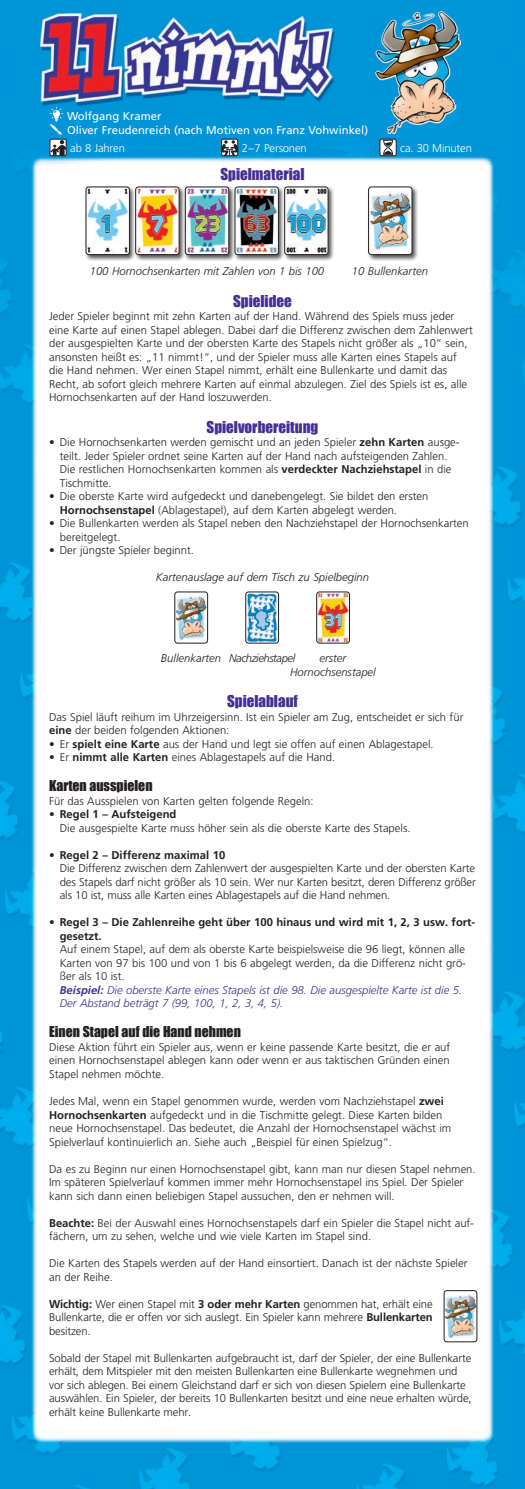
<style>
.page{position:relative;width:525px;height:1489px;background:#fff}
.page>*{position:absolute;margin:0;border:0;box-sizing:border-box;transform-origin:0 0}
.Head1{font:15px "Impact";color:#452f92}
.Head2{font:13.75px "Impact";color:#231f20}
.Fliesstext{font:300 11.25px/13.5px "Frutiger LT Std";color:#231f20}
.Eingezogen{font:300 11.25px/13.5px "Frutiger LT Std";color:#231f20}
.Eingezogen-2{font:700 11.25px/13.5px "Frutiger LT Std";color:#231f20}
.Fliesstext-2{font:italic 300 11.25px "Frutiger LT Std";color:#231f20}
.Eingezogen-3{font:italic 300 11.25px/13.5px "Frutiger LT Std";color:#452f92}
.Text{font:11.25px "Frutiger LT Std";color:#fff}
.Text-2{font:300 11.25px "Frutiger LT Std";letter-spacing:-.015em;color:#fff}
.Fliesstext-3{font:italic 300 11.25px "Frutiger LT Std";letter-spacing:-.04em;color:#231f20}
.s1{font-weight:700}
.s2{font-weight:300}
</style>
<div class="page">
<img style="left:0;top:0;width:524px;height:1488px">
<div style="left:134px;top:185px;width:52px;height:76px;background:#231f20;opacity:.75"></div>
<img style="left:137px;top:187px;width:42px;height:66px">
<div style="left:135px;top:187px;width:44px;height:68px;border:1px solid #231f20;border-radius:3px"></div>
<div style="left:84px;top:185px;width:52px;height:76px;background:#231f20;opacity:.75"></div>
<img style="left:86px;top:187px;width:43px;height:66px">
<div style="left:86px;top:187px;width:43px;height:68px;border:1px solid #231f20;border-radius:3px"></div>
<div style="left:184px;top:185px;width:51px;height:76px;background:#231f20;opacity:.75"></div>
<img style="left:185px;top:187px;width:44px;height:66px">
<div style="left:185px;top:187px;width:44px;height:68px;border:1px solid #231f20;border-radius:3px"></div>
<div style="left:233px;top:185px;width:52px;height:76px;background:#231f20;opacity:.75"></div>
<img style="left:235px;top:187px;width:43px;height:66px">
<div style="left:235px;top:187px;width:43px;height:68px;border:1px solid #231f20;border-radius:3px"></div>
<div style="left:283px;top:185px;width:51px;height:76px;background:#231f20;opacity:.75"></div>
<img style="left:284px;top:187px;width:44px;height:66px">
<div style="left:284px;top:187px;width:44px;height:68px;border:1px solid #231f20;border-radius:3px"></div>
<div style="left:367px;top:185px;width:51px;height:76px;background:#231f20;opacity:.75"></div>
<img style="left:368px;top:187px;width:44px;height:66px">
<div style="left:368px;top:187px;width:44px;height:68px;border:1px solid #231f20;border-radius:3px"></div>
<img style="left:176px;top:593px;width:30px;height:48px">
<div style="left:174px;top:591px;width:34px;height:52px;border:1px solid #231f20;border-radius:3px"></div>
<img style="left:245px;top:593px;width:33px;height:50px">
<div style="left:245px;top:591px;width:33px;height:52px;border:1px solid #231f20;border-radius:3px"></div>
<img style="left:316px;top:593px;width:33px;height:50px">
<div style="left:316px;top:591px;width:33px;height:52px;border:1px solid #231f20;border-radius:3px"></div>
<img style="left:445px;top:1292px;width:30px;height:47px">
<div style="left:443px;top:1290px;width:34px;height:51px;border:1px solid #231f20;border-radius:3px"></div>
<img style="left:375px;top:11px;width:85px;height:123px">
<svg style="left:49px;top:106px;width:17px;height:50px"></svg>
<div style="left:221px;top:139px;width:17px;height:17px;border:1px solid #231f20;border-radius:2px"></div>
<svg style="left:221px;top:140px;width:17px;height:15px"></svg>
<div style="left:380px;top:139px;width:16px;height:17px;background:#fff;border-radius:2px"></div>
<div style="left:379px;top:139px;width:17px;height:17px;border:1px solid #231f20;border-radius:2px"></div>
<svg style="left:383px;top:140px;width:10px;height:15px"></svg>
<p class="Text" style="left:67px;top:110px;width:96px">Wolfgang Kramer</p>
<p class="Text" style="left:67px;top:123px;width:302px">Oliver Freudenreich (nach Motiven von Franz Vohwinkel)</p>
<p class="Text-2" style="left:70px;top:142px;width:56px">ab 8 Jahren</p>
<p class="Text-2" style="left:242px;top:142px;width:66px">2–7 Personen</p>
<p class="Text-2" style="left:400px;top:142px;width:73px">ca. 30 Minuten</p>
<p class="Head1" style="left:220px;top:163px;width:85px">Spielmaterial</p>
<p class="Fliesstext-2" style="left:90px;top:265px;width:236px">100 Hornochsenkarten mit Zahlen von 1 bis 100</p>
<p class="Fliesstext-2" style="left:352px;top:265px;width:77px">10 Bullenkarten</p>
<p class="Head1" style="left:233px;top:289px;width:60px">Spielidee</p>
<p class="Fliesstext" style="left:49px;top:309px;width:425px">Jeder Spieler beginnt mit zehn Karten auf der Hand. Während des Spiels muss jeder eine Karte auf einen Stapel ablegen. Dabei darf die Differenz zwischen dem Zahlenwert der ausgespielten Karte und der obersten Karte des Stapels nicht größer als „10“ sein, ansonsten heißt es: „11 nimmt!“, und der Spieler muss alle Karten eines Stapels auf die Hand nehmen. Wer einen Stapel nimmt, erhält eine Bullenkarte und damit das Recht, ab sofort gleich mehrere Karten auf einmal abzulegen. Ziel des Spiels ist es, alle Hornochsenkarten auf der Hand loszuwerden.</p>
<p class="Head1" style="left:206px;top:415px;width:113px">Spielvorbereitung</p>
<p class="Eingezogen" style="left:49px;top:435px;width:412px;text-align:center">• Die Hornochsenkarten werden gemischt und an jeden Spieler <span class="s1">zehn Karten</span> ausge&shy;teilt. Jeder Spieler ordnet seine Karten auf der Hand nach aufsteigenden Zahlen.</p>
<p class="Eingezogen" style="left:60px;top:462px;width:393px">Die restlichen Hornochsenkarten kommen als <span class="s1">verdeckter Nachziehstapel</span> in die<br>Tischmitte.</p>
<p class="Eingezogen" style="left:60px;top:489px;width:370px;text-indent:-11px">• Die oberste Karte wird aufgedeckt und danebengelegt. Sie bildet den ersten<br><span class="s1">Hornochsenstapel</span> (Ablagestapel), auf dem Karten abgelegt werden.</p>
<p class="Eingezogen" style="left:60px;top:516px;width:410px;text-indent:-11px">• Die Bullenkarten werden als Stapel neben den Nachziehstapel der Hornochsenkarten bereitgelegt.</p>
<p class="Eingezogen" style="left:49px;top:543px;width:146px">• Der jüngste Spieler beginnt.</p>
<p class="Fliesstext-2" style="left:156px;top:571px;width:214px">Kartenauslage auf dem Tisch zu Spielbeginn</p>
<p class="Fliesstext-3" style="left:161px;top:652px;width:136px">Bullenkarten Nachziehstapel</p>
<p class="Fliesstext-2" style="left:319px;top:652px;width:28px">erster</p>
<p class="Fliesstext-2" style="left:290px;top:665px;width:87px">Hornochsenstapel</p>
<p class="Head1" style="left:227px;top:689px;width:72px">Spielablauf</p>
<p class="Fliesstext" style="left:49px;top:710px;width:415px">Das Spiel läuft reihum im Uhrzeigersinn. Ist ein Spieler am Zug, entscheidet er sich für <span class="s1">eine</span> der beiden folgenden Aktionen:</p>
<p class="Eingezogen" style="left:49px;top:737px;width:386px">• Er <span class="s1">spielt eine Karte</span> aus der Hand und legt sie offen auf einen Ablagestapel.</p>
<p class="Eingezogen" style="left:49px;top:750px;width:287px">• Er <span class="s1">nimmt alle Karten</span> eines Ablagestapels auf die Hand.</p>
<p class="Head2" style="left:49px;top:775px;width:105px">Karten ausspielen</p>
<p class="Fliesstext" style="left:49px;top:794px;width:266px">Für das Ausspielen von Karten gelten folgende Regeln:</p>
<p class="Eingezogen-2" style="left:49px;top:807px;width:129px"><span class="s2">•</span> Regel 1 – Aufsteigend</p>
<p class="Eingezogen" style="left:60px;top:821px;width:352px">Die ausgespielte Karte muss höher sein als die oberste Karte des Stapels.</p>
<p class="Eingezogen-2" style="left:49px;top:848px;width:178px"><span class="s2">•</span> Regel 2 – Differenz maximal 10</p>
<p class="Eingezogen" style="left:60px;top:861px;width:417px;text-align:justify">Die Differenz zwischen dem Zahlenwert der ausgespielten Karte und der obersten Karte des Stapels darf nicht größer als 10 sein. Wer nur Karten besitzt, deren Differenz größer als 10 ist, muss alle Karten eines Ablagestapels auf die Hand nehmen.</p>
<p class="Eingezogen-2" style="left:60px;top:915px;width:417px;text-indent:-11px"><span class="s2">•</span> Regel 3 – Die Zahlenreihe geht über 100 hinaus und wird mit 1, 2, 3 usw. fort&shy;gesetzt.</p>
<p class="Eingezogen" style="left:60px;top:942px;width:407px;text-align:justify">Auf einem Stapel, auf dem als oberste Karte beispielsweise die 96 liegt, können alle Karten von 97 bis 100 und von 1 bis 6 abgelegt werden, da die Differenz nicht grö&shy;ßer als 10 ist.</p>
<p class="Eingezogen-3" style="left:60px;top:983px;width:403px"><span class="s1">Beispiel:</span> Die oberste Karte eines Stapels ist die 98. Die ausgespielte Karte ist die 5.<br>Der Abstand beträgt 7 (99, 100, 1, 2, 3, 4, 5).</p>
<p class="Head2" style="left:49px;top:1021px;width:193px">Einen Stapel auf die Hand nehmen</p>
<p class="Fliesstext" style="left:49px;top:1040px;width:402px;text-align:justify">Diese Aktion führt ein Spieler aus, wenn er keine passende Karte besitzt, die er auf einen Hornochsenstapel ablegen kann oder wenn er aus taktischen Gründen einen Stapel nehmen möchte.</p>
<p class="Fliesstext" style="left:49px;top:1094px;width:403px">Jedes Mal, wenn ein Stapel genommen wurde, werden vom Nachziehstapel <span class="s1">zwei Hornochsenkarten</span> aufgedeckt und in die Tischmitte gelegt. Diese Karten bilden neue Hornochsenstapel. Das bedeutet, die Anzahl der Hornochsenstapel wächst im Spielverlauf kontinuierlich an. Siehe auch „Beispiel für einen Spielzug“.</p>
<p class="Fliesstext" style="left:49px;top:1161px;width:428px">Da es zu Beginn nur einen Hornochsenstapel gibt, kann man nur diesen Stapel nehmen.<br>Im späteren Spielverlauf kommen immer mehr Hornochsenstapel ins Spiel. Der Spieler kann sich dann einen beliebigen Stapel aussuchen, den er nehmen will.</p>
<p class="Fliesstext" style="left:49px;top:1215px;width:426px"><span class="s1">Beachte:</span> Bei der Auswahl eines Hornochsenstapels darf ein Spieler die Stapel nicht auf&shy;fächern, um zu sehen, welche und wie viele Karten im Stapel sind.</p>
<p class="Fliesstext" style="left:49px;top:1256px;width:419px">Die Karten des Stapels werden auf der Hand einsortiert. Danach ist der nächste Spieler an der Reihe.</p>
<p class="Fliesstext" style="left:49px;top:1296px;width:385px;text-align:justify"><span class="s1">Wichtig:</span> Wer einen Stapel mit <span class="s1">3 oder mehr Karten</span> genommen hat, erhält eine Bullenkarte, die er offen vor sich auslegt. Ein Spieler kann mehrere <span class="s1">Bullenkarten </span>besitzen.</p>
<p class="Fliesstext" style="left:49px;top:1350px;width:424px">Sobald der Stapel mit Bullenkarten aufgebraucht ist, darf der Spieler, der eine Bullenkarte erhält, dem Mitspieler mit den meisten Bullenkarten eine Bullenkarte wegnehmen und vor sich ablegen. Bei einem Gleichstand darf er sich von diesen Spielern eine Bullenkarte auswählen. Ein Spieler, der bereits 10 Bullenkarten besitzt und eine neue erhalten würde, erhält keine Bullenkarte mehr.</p>
</div>
